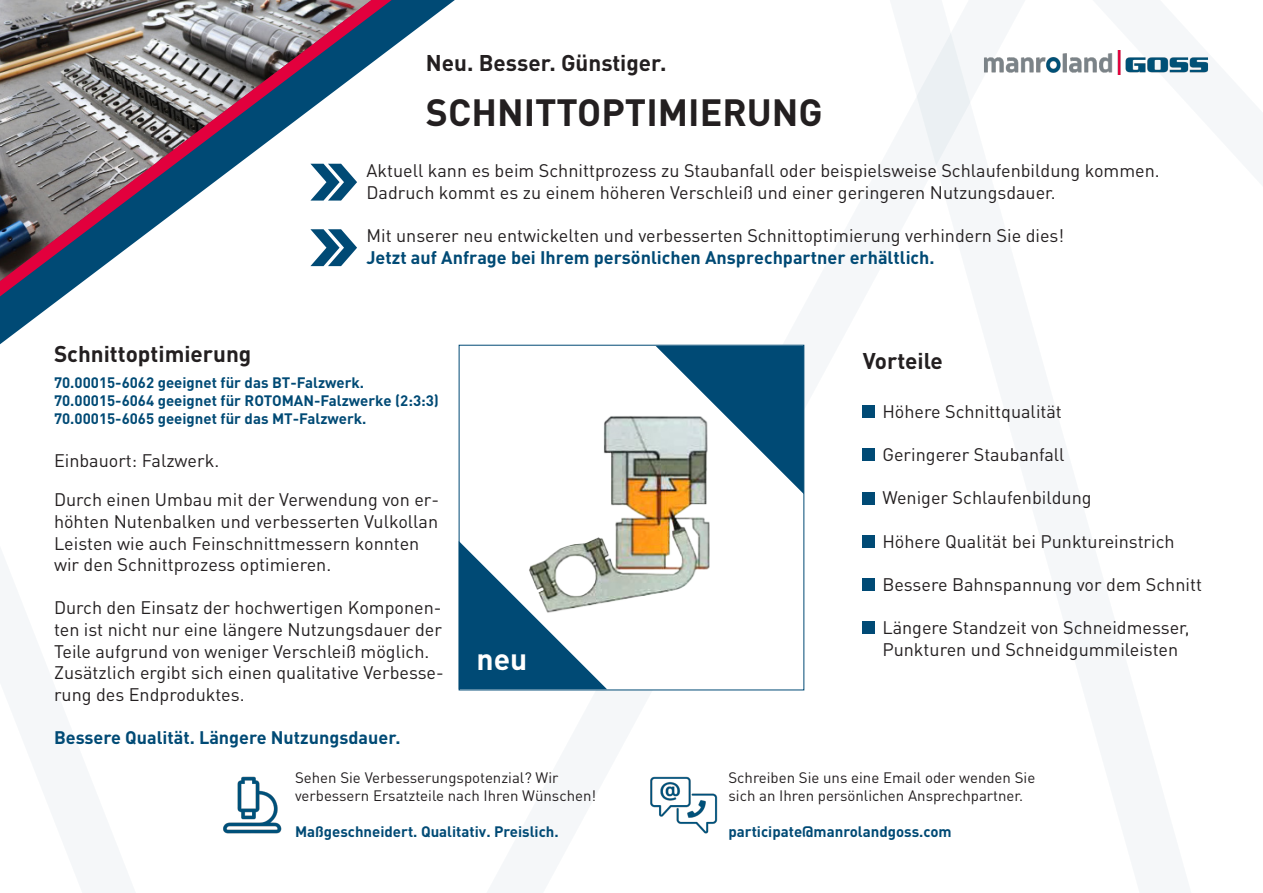
<style>
.page{position:relative;width:1263px;height:893px;background:#fff}
.page>*{position:absolute;margin:0;border:0;box-sizing:border-box;transform-origin:0 0}
.t1{font:700 37.5px "DIN Pro";color:#231f20}
.t2{font:700 30px "DIN Pro";color:#fff}
.t3{font:700 22.5px "DIN Pro";color:#231f20}
.t4{font:18px/21.6px "DIN Pro";color:#231f20}
.t5{font:700 18px "DIN Pro";color:#004a75}
.t6{font:700 15px "DIN Pro";color:#004a75}
.t7{font:15px/18px "DIN Pro";color:#231f20}
.s1{font-weight:700;color:#004a75}
</style>
<div class="page">
<svg style="left:480px;top:33px;width:490px;height:658px"></svg>
<img style="left:480px;top:347px;width:322px;height:341px">
<div style="left:863px;top:405px;width:12px;height:12px;background:#004a75"></div>
<div style="left:863px;top:449px;width:12px;height:12px;background:#004a75"></div>
<div style="left:863px;top:492px;width:12px;height:13px;background:#004a75"></div>
<div style="left:863px;top:535px;width:12px;height:13px;background:#004a75"></div>
<div style="left:863px;top:578px;width:12px;height:13px;background:#004a75"></div>
<div style="left:863px;top:621px;width:12px;height:13px;background:#004a75"></div>
<img style="left:650px;top:776px;width:68px;height:58px">
<img style="left:223px;top:776px;width:59px;height:58px">
<svg style="left:459px;top:541px;width:148px;height:148px"></svg>
<svg style="left:0;top:0;width:455px;height:344px"></svg>
<svg style="left:0;top:0;width:392px;height:296px"></svg>
<img style="left:983px;top:50px;width:226px;height:24px">
<svg style="left:656px;top:346px;width:148px;height:148px"></svg>
<p class="t3" style="left:426px;top:48px;width:242px">Neu. Besser. Günstiger.</p>
<p class="t1" style="left:426px;top:87px;width:398px">SCHNITTOPTIMIERUNG</p>
<p class="t4" style="left:366px;top:159px;width:795px">Aktuell kann es beim Schnittprozess zu Staubanfall oder beispielsweise Schlaufenbildung kommen.<br>Dadruch kommt es zu einem höheren Verschleiß und einer geringeren Nutzungsdauer.</p>
<p class="t4" style="left:366px;top:224px;width:699px">Mit unserer neu entwickelten und verbesserten Schnittoptimierung verhindern Sie dies!<br><span class="s1">Jetzt auf Anfrage bei Ihrem persönlichen Ansprechpartner erhältlich.</span></p>
<p class="t3" style="left:54px;top:339px;width:199px">Schnittoptimierung</p>
<p class="t6" style="left:54px;top:372px;width:312px">70.00015-6062 geeignet für das BT-Falzwerk.</p>
<p class="t6" style="left:54px;top:390px;width:386px">70.00015-6064 geeignet für ROTOMAN-Falzwerke (2:3:3)</p>
<p class="t6" style="left:54px;top:408px;width:314px">70.00015-6065 geeignet für das MT-Falzwerk.</p>
<p class="t4" style="left:54px;top:449px;width:167px">Einbauort: Falzwerk.</p>
<p class="t4" style="left:54px;top:488px;width:387px">Durch einen Umbau mit der Verwendung von er&shy;höhten Nutenbalken und verbesserten Vulkollan Leisten wie auch Feinschnittmessern konnten wir den Schnittprozess optimieren.</p>
<p class="t4" style="left:54px;top:596px;width:391px">Durch den Einsatz der hochwertigen Komponen&shy;ten ist nicht nur eine längere Nutzungsdauer der Teile aufgrund von weniger Verschleiß möglich.<br>Zusätzlich ergibt sich einen qualitative Verbesse&shy;rung des Endproduktes.</p>
<p class="t5" style="left:54px;top:725px;width:348px">Bessere Qualität. Längere Nutzungsdauer.</p>
<p class="t2" style="left:476px;top:639px;width:52px">neu</p>
<p class="t7" style="left:295px;top:768px;width:265px">Sehen Sie Verbesserungspotenzial? Wir</p>
<p class="t7" style="left:295px;top:786px;width:303px">verbessern Ersatzteile nach Ihren Wünschen!</p>
<p class="t6" style="left:295px;top:821px;width:265px">Maßgeschneidert. Qualitativ. Preislich.</p>
<p class="t3" style="left:863px;top:346px;width:82px">Vorteile</p>
<p class="t4" style="left:882px;top:400px;width:181px">Höhere Schnittqualität</p>
<p class="t4" style="left:882px;top:443px;width:184px">Geringerer Staubanfall</p>
<p class="t4" style="left:882px;top:486px;width:211px">Weniger Schlaufenbildung</p>
<p class="t4" style="left:882px;top:530px;width:294px">Höhere Qualität bei Punktureinstrich</p>
<p class="t4" style="left:882px;top:573px;width:321px">Bessere Bahnspannung vor dem Schnitt</p>
<p class="t4" style="left:882px;top:616px;width:309px">Längere Standzeit von Schneidmesser,<br>Punkturen und Schneidgummileisten</p>
<p class="t7" style="left:728px;top:768px;width:308px">Schreiben Sie uns eine Email oder wenden Sie sich an Ihren persönlichen Ansprechpartner.</p>
<p class="t6" style="left:728px;top:821px;width:225px">participate@manrolandgoss.com</p>
</div>
